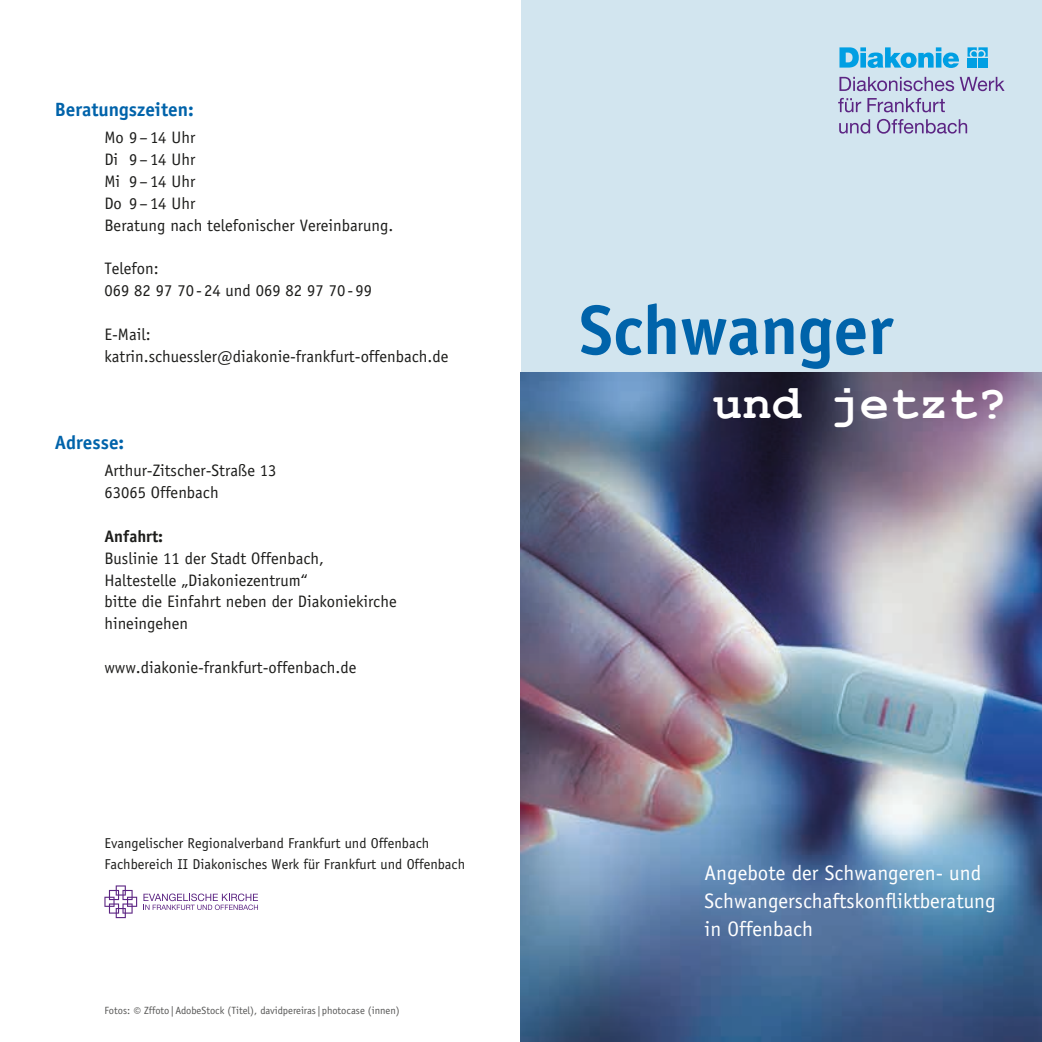
<style>
.page{position:relative;width:1042px;height:1042px;background:#fff}
.page>*{position:absolute;margin:0;border:0;box-sizing:border-box;transform-origin:0 0}
.t1{font:700 70px "Officina Sans";color:#0063aa}
.t2{font:700 49px "Courier New";color:#fff}
.t3{font:21px/28px "Officina Sans";color:#fff}
.t4{font:700 19.25px "Officina Sans";color:#0063aa}
.t5{font:16.62px/21.9px "Officina Sans";color:#1d1d1b}
.t6{font:700 16.62px "Officina Sans";color:#1d1d1b}
.t7{font:14.35px/21px "Officina Sans";color:#1d1d1b}
.t8{font:10.5px "Officina Sans";color:#575756}
.s1{font-size:14px}
</style>
<div class="page">
<div style="left:521px;top:0;width:521px;height:1042px;background:#d2e5ef"></div>
<svg style="left:104px;top:885px;width:33px;height:33px"></svg>
<svg style="left:143px;top:893px;width:115px;height:17px"></svg>
<svg style="left:839px;top:47px;width:120px;height:21px"></svg>
<svg style="left:967px;top:47px;width:20px;height:10px"></svg>
<div style="left:967px;top:58px;width:10px;height:10px;background:#009fe3"></div>
<div style="left:978px;top:58px;width:9px;height:10px;background:#009fe3"></div>
<svg style="left:839px;top:77px;width:165px;height:14px"></svg>
<svg style="left:838px;top:98px;width:23px;height:14px"></svg>
<svg style="left:867px;top:98px;width:78px;height:14px"></svg>
<svg style="left:839px;top:119px;width:31px;height:15px"></svg>
<svg style="left:877px;top:119px;width:90px;height:15px"></svg>
<img style="left:521px;top:372px;width:521px;height:670px">
<p class="t4" style="left:55px;top:98px;width:141px">Beratungszeiten:</p>
<p class="t5" style="left:104px;top:126px;width:290px">Mo 9 –14 Uhr<br>Di 9 –14 Uhr<br>Mi 9 –14 Uhr<br>Do 9 –14 Uhr<br>Beratung nach telefonischer Vereinbarung.</p>
<p class="t5" style="left:104px;top:258px;width:269px">Telefon:<br>069 82 97 70 - 24 und 069 82 97 70 -99</p>
<p class="t5" style="left:104px;top:323px;width:345px">E-Mail: katrin.schuessler@diakonie-frankfurt-offenbach.de</p>
<p class="t4" style="left:55px;top:431px;width:71px">Adresse:</p>
<p class="t5" style="left:104px;top:460px;width:174px">Arthur-Zitscher-Straße 13<br>63065 Offenbach</p>
<p class="t6" style="left:104px;top:526px;width:60px">Anfahrt:</p>
<p class="t5" style="left:104px;top:547px;width:294px">Buslinie 11 der Stadt Offenbach,<br>Haltestelle „Diakoniezentrum“<br>bitte die Einfahrt neben der Diakoniekirche hineingehen</p>
<p class="t5" style="left:104px;top:656px;width:253px">www.diakonie-frankfurt-offenbach.de</p>
<p class="t7" style="left:104px;top:833px;width:362px">Evangelischer Regionalverband Frankfurt und Offenbach<br>Fachbereich II Diakonisches Werk für Frankfurt und Offenbach</p>
<p class="t8" style="left:104px;top:1004px;width:297px">Fotos: <span class="s1">©</span> Zffoto |AdobeStock (Titel), davidpereiras|photocase (innen)</p>
<h1 class="t1" style="left:579px;top:286px;width:315px">Schwanger</h1>
<h2 class="t2" style="left:713px;top:372px;width:295px">und jetzt?</h2>
<p class="t3" style="left:704px;top:859px;width:292px">Angebote der Schwangeren- und<br>Schwangerschaftskonfliktberatung in Offenbach</p>
</div>
